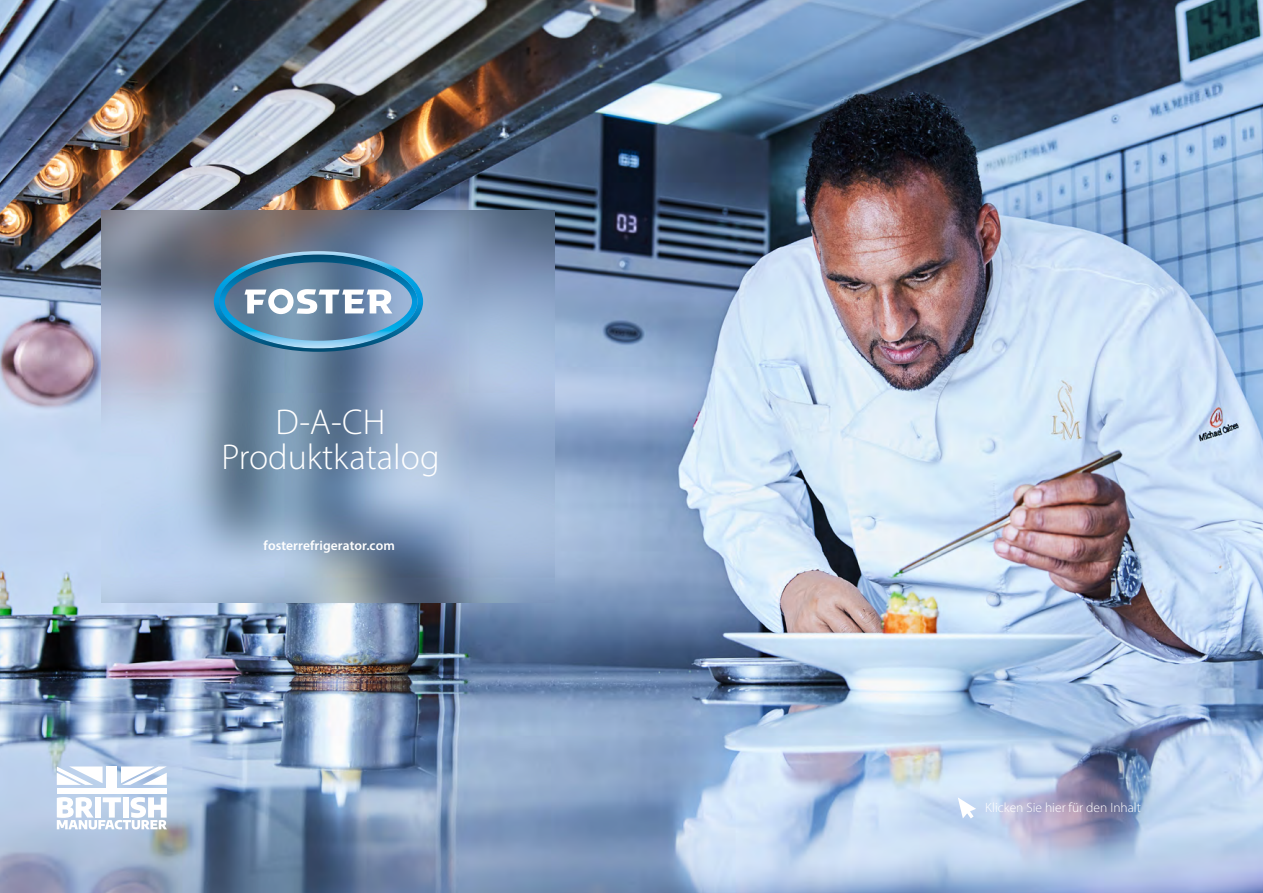
<style>
.page{position:relative;width:1263px;height:893px;background:#fff}
.page>*{position:absolute;margin:0;border:0;box-sizing:border-box;transform-origin:0 0}
.t1{font:300 36px/34.5px "Myriad Pro";color:#fff;text-align:center}
.t2{font:300 13.5px "Myriad Pro";color:#fff}
.t3{font:600 13.5px "Myriad Pro";letter-spacing:.005em;color:#fff}
</style>
<div class="page">
<img style="left:0;top:0;width:1263px;height:893px">
<img style="left:102px;top:210px;width:453px;height:393px">
<svg style="left:214px;top:251px;width:209px;height:101px;background:#6c96b4"></svg>
<svg style="left:57px;top:797px;width:110px;height:32px"></svg>
<div style="left:106px;top:766px;width:11px;height:25px;background:#fff"></div>
<svg style="left:121px;top:766px;width:46px;height:19px"></svg>
<svg style="left:57px;top:766px;width:46px;height:19px"></svg>
<div style="left:57px;top:788px;width:110px;height:6px;background:#fff"></div>
<svg style="left:958px;top:797px;width:18px;height:21px"></svg>
<h1 class="t1" style="left:221px;top:405px;width:220px">D-A-CH<br>Produktkatalog</h1>
<p class="t3" style="left:264px;top:537px;width:133px">fosterrefrigerator.com</p>
<p class="t2" style="left:985px;top:799px;width:157px">Klicken Sie hier für den Inhalt</p>
</div>
